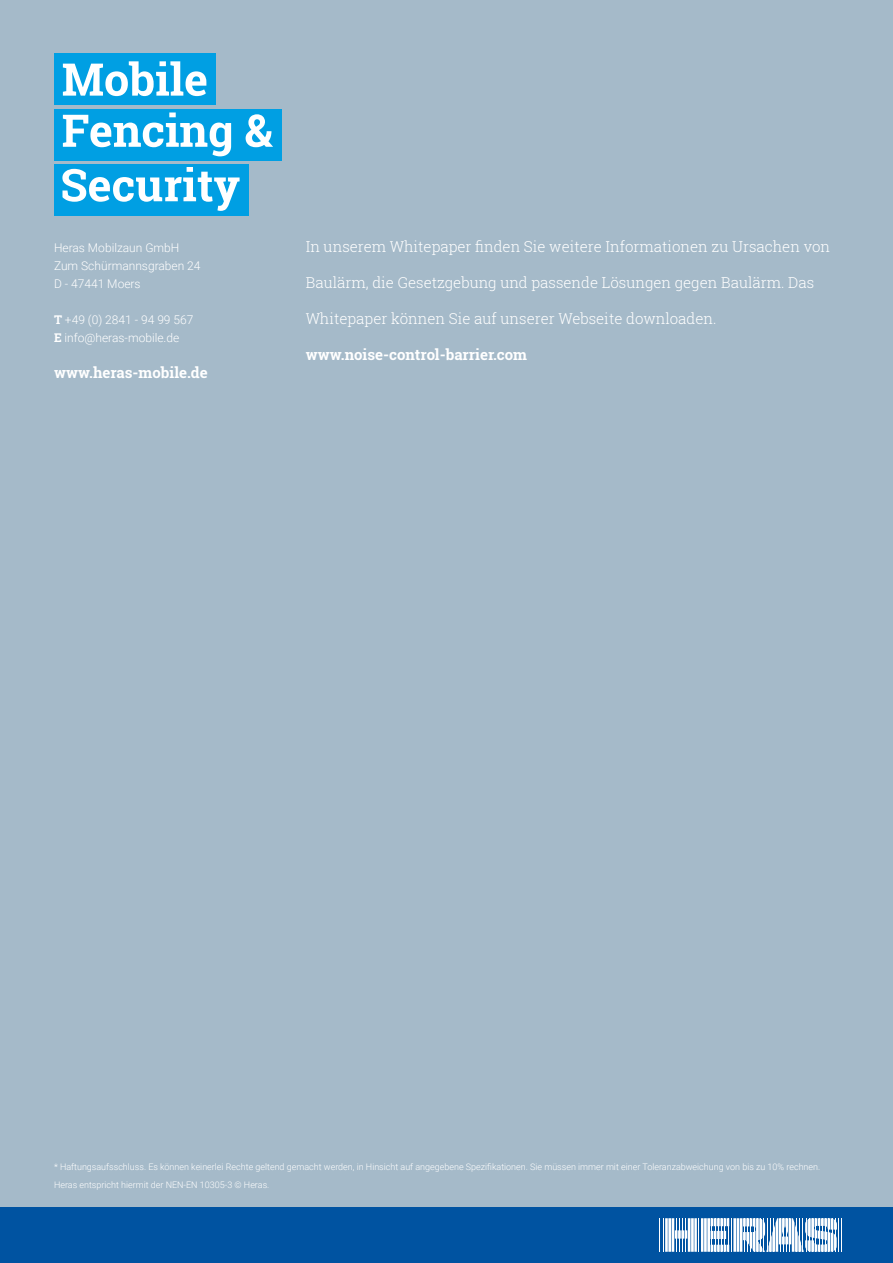
<style>
.page{position:relative;width:893px;height:1263px;background:#fff}
.page>*{position:absolute;margin:0;border:0;box-sizing:border-box;transform-origin:0 0}
.t1{font:300 15px "Roboto Slab";color:#fff}
.t2{font:700 15px "Roboto Slab";color:#fff}
.t3{font:300 12px/18px "Roboto";color:#fff}
.t4{font:300 9px/18px "Roboto";color:#fff}
.s1{font-family:"Roboto Slab";font-weight:700}
</style>
<div class="page">
<div style="left:0;top:1206px;width:893px;height:57px;background:#0053a1"></div>
<div style="left:0;top:0;width:893px;height:1206px;background:#a5bac9"></div>
<div style="left:54px;top:54px;width:161px;height:51px;background:#009fe3"></div>
<div style="left:54px;top:109px;width:227px;height:51px;background:#009fe3"></div>
<div style="left:54px;top:165px;width:194px;height:51px;background:#009fe3"></div>
<svg style="left:63px;top:61px;width:143px;height:35px"></svg>
<svg style="left:63px;top:112px;width:168px;height:44px"></svg>
<svg style="left:246px;top:114px;width:27px;height:33px"></svg>
<svg style="left:62px;top:167px;width:178px;height:44px"></svg>
<hr style="left:660px;top:1218px;width:1px;height:34px;background:#fff">
<hr style="left:663px;top:1218px;width:1px;height:34px;background:#fff">
<hr style="left:699px;top:1218px;width:1px;height:34px;background:#fff">
<hr style="left:838px;top:1218px;width:1px;height:34px;background:#fff">
<hr style="left:842px;top:1218px;width:1px;height:34px;background:#fff">
<svg style="left:665px;top:1218px;width:32px;height:34px"></svg>
<hr style="left:707px;top:1218px;width:3px;height:34px;background:#fff">
<hr style="left:704px;top:1218px;width:3px;height:34px;background:#fff">
<hr style="left:701px;top:1218px;width:2px;height:34px;background:#fff">
<svg style="left:711px;top:1218px;width:126px;height:34px"></svg>
<h2 class="t3" style="left:54px;top:238px;width:148px">Heras Mobilzaun GmbH<br>Zum Schürmannsgraben 24<br>D - 47441 Moers</h2>
<h2 class="t3" style="left:54px;top:310px;width:141px"><span class="s1">T</span> +49 (0) 2841 - 94 99 567<br><span class="s1">E</span> info@heras-mobile.de</h2>
<h1 class="t2" style="left:54px;top:362px;width:155px">www.heras-mobile.de</h1>
<h1 class="t1" style="left:306px;top:236px;width:526px">In unserem Whitepaper finden Sie weitere Informationen zu Ursachen von</h1>
<h1 class="t1" style="left:306px;top:272px;width:510px">Baulärm, die Gesetzgebung und passende Lösungen gegen Baulärm. Das</h1>
<h1 class="t1" style="left:306px;top:308px;width:412px">Whitepaper können Sie auf unserer Webseite downloaden.</h1>
<h1 class="t2" style="left:306px;top:344px;width:223px">www.noise-control-barrier.com</h1>
<p class="t4" style="left:54px;top:1157px;width:768px">* Haftungsaufsschluss. Es können keinerlei Rechte geltend gemacht werden, in Hinsicht auf angegebene Spezifikationen. Sie müssen immer mit einer Toleranzabweichung von bis zu 10% rechnen.<br>Heras entspricht hiermit der NEN-EN 10305-3 © Heras.</p>
</div>
